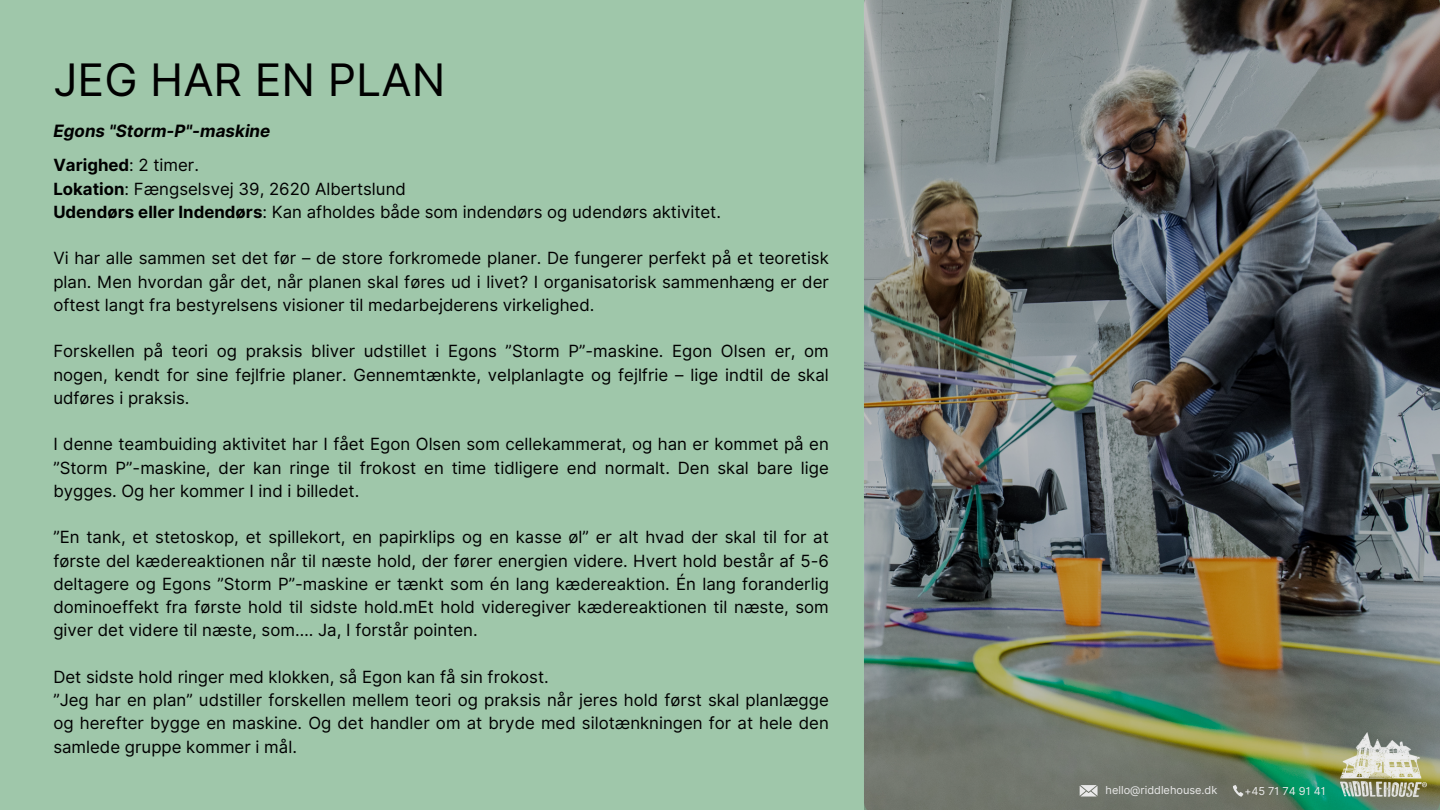
<style>
.page{position:relative;width:1440px;height:810px;background:#9fc7aa}
.page>*{position:absolute;margin:0;border:0;box-sizing:border-box;transform-origin:0 0}
.t1{font:44.8px "Inter";color:#000}
.t2{font:italic 700 17px "Inter";color:#000}
.t3{font:16.8px/23.2px "Inter";color:#000;text-align:justify}
.t4{font:11px "Inter";color:#e9e9e9}
.s1{font-weight:700}
</style>
<div class="page">
<img style="left:864px;top:0;width:576px;height:810px">
<img style="left:1340px;top:733px;width:87px;height:63px">
<svg style="left:1232px;top:785px;width:11px;height:12px"></svg>
<svg style="left:1080px;top:785px;width:18px;height:11px"></svg>
<h1 class="t1" style="left:53px;top:47px;width:394px">JEG HAR EN PLAN</h1>
<p class="t2" style="left:53px;top:119px;width:218px">Egons "Storm-P"-maskine</p>
<p class="t3" style="left:53px;top:154px;width:669px;text-align:left"><span class="s1">Varighed</span>: 2 timer.<br><span class="s1">Lokation</span>: Fængselsvej 39, 2620 Albertslund<br><span class="s1">Udendørs eller Indendørs</span>: Kan afholdes både som indendørs og udendørs aktivitet.</p>
<p class="t3" style="left:53px;top:247px;width:777px">Vi har alle sammen set det før – de store forkromede planer. De fungerer perfekt på et teoretisk plan. Men hvordan går det, når planen skal føres ud i livet? I organisatorisk sammenhæng er der oftest langt fra bestyrelsens visioner til medarbejderens virkelighed.</p>
<p class="t3" style="left:53px;top:340px;width:777px">Forskellen på teori og praksis bliver udstillet i Egons ”Storm P”-maskine. Egon Olsen er, om nogen, kendt for sine fejlfrie planer. Gennemtænkte, velplanlagte og fejlfrie – lige indtil de skal udføres i praksis.</p>
<p class="t3" style="left:53px;top:433px;width:777px">I denne teambuiding aktivitet har I fået Egon Olsen som cellekammerat, og han er kommet på en ”Storm P”-maskine, der kan ringe til frokost en time tidligere end normalt. Den skal bare lige bygges. Og her kommer I ind i billedet.</p>
<p class="t3" style="left:53px;top:526px;width:777px">”En tank, et stetoskop, et spillekort, en papirklips og en kasse øl” er alt hvad der skal til for at første del kædereaktionen når til næste hold, der fører energien videre. Hvert hold består af 5-6 deltagere og Egons ”Storm P”-maskine er tænkt som én lang kædereaktion. Én lang foranderlig dominoeffekt fra første hold til sidste hold.mEt hold videregiver kædereaktionen til næste, som giver det videre til næste, som…. Ja, I forstår pointen.</p>
<p class="t3" style="left:53px;top:665px;width:777px;text-align:left">Det sidste hold ringer med klokken, så Egon kan få sin frokost.<br>”Jeg har en plan” udstiller forskellen mellem teori og praksis når jeres hold først skal planlægge og herefter bygge en maskine. Og det handler om at bryde med silotænkningen for at hele den samlede gruppe kommer i mål.</p>
<p class="t4" style="left:1106px;top:782px;width:113px">hello@riddlehouse.dk</p>
<p class="t4" style="left:1244px;top:783px;width:83px">+45 71 74 91 41</p>
</div>
